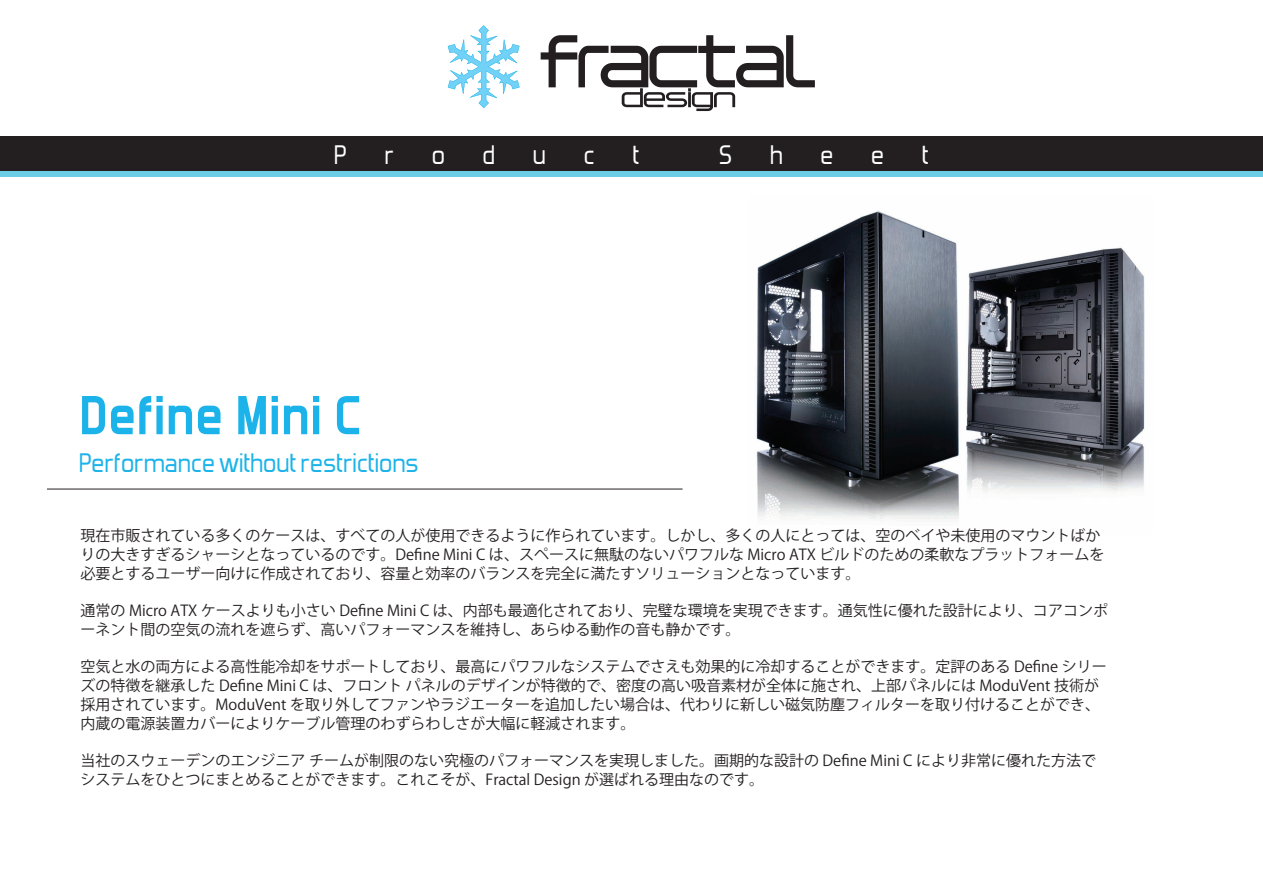
<style>
.page{position:relative;width:1263px;height:893px;background:#fff}
.page>*{position:absolute;margin:0;border:0;box-sizing:border-box;transform-origin:0 0}
.t1{font:700 60.75px "Forgotten Futurist";color:#1bb3e9}
.t2{font:31.5px "Forgotten Futurist";color:#1bb3e9}
.t3{font:31.5px "Forgotten Futurist";letter-spacing:1.2em;color:#fff}
.t4{font:15px/18.8px "Koz Go Pr 6 N";color:#231f20}
</style>
<div class="page">
<hr style="left:47px;top:489px;width:635px;height:1px;background:#231f20">
<div style="left:0;top:164px;width:1263px;height:13px;background:#6ccde7"></div>
<div style="left:0;top:137px;width:1263px;height:34px;background:#231f20"></div>
<svg style="left:541px;top:35px;width:274px;height:76px"></svg>
<svg style="left:448px;top:25px;width:72px;height:83px"></svg>
<img style="left:756px;top:211px;width:389px;height:308px">
<h2 class="t3" style="left:334px;top:141px;width:307px">Product</h2>
<h2 class="t3" style="left:719px;top:141px;width:211px">Sheet</h2>
<h1 class="t1" style="left:79px;top:384px;width:284px">Define Mini C</h1>
<h2 class="t2" style="left:79px;top:449px;width:341px">Performance without restrictions</h2>
<p class="t4" style="left:80px;top:527px;width:1025px">現在市販されている多くのケースは、すべての人が使用できるように作られています。しかし、多くの人にとっては、空のベイや未使用のマウントばかりの大きすぎるシャーシとなっているのです。Define Mini C は、スペースに無駄のないパワフルな Micro ATX ビルドのための柔軟なプラットフォームを必要とするユーザー向けに作成されており、容量と効率のバランスを完全に満たすソリューションとなっています。</p>
<p class="t4" style="left:80px;top:602px;width:1029px">通常の Micro ATX ケースよりも小さい Define Mini C は、内部も最適化されており、完璧な環境を実現できます。通気性に優れた設計により、コアコンポーネント間の空気の流れを遮らず、高いパフォーマンスを維持し、あらゆる動作の音も静かです。</p>
<p class="t4" style="left:80px;top:658px;width:1028px">空気と水の両方による高性能冷却をサポートしており、最高にパワフルなシステムでさえも効果的に冷却することができます。定評のある Define シリーズの特徴を継承した Define Mini C は、フロント パネルのデザインが特徴的で、密度の高い吸音素材が全体に施され、上部パネルには ModuVent 技術が採用されています。ModuVent を取り外してファンやラジエーターを追加したい場合は、代わりに新しい磁気防塵フィルターを取り付けることができ、内蔵の電源装置カバーによりケーブル管理のわずらわしさが大幅に軽減されます。</p>
<p class="t4" style="left:80px;top:752px;width:1017px">当社のスウェーデンのエンジニア チームが制限のない究極のパフォーマンスを実現しました。画期的な設計の Define Mini C により非常に優れた方法でシステムをひとつにまとめることができます。これこそが、Fractal Design が選ばれる理由なのです。</p>
</div>
